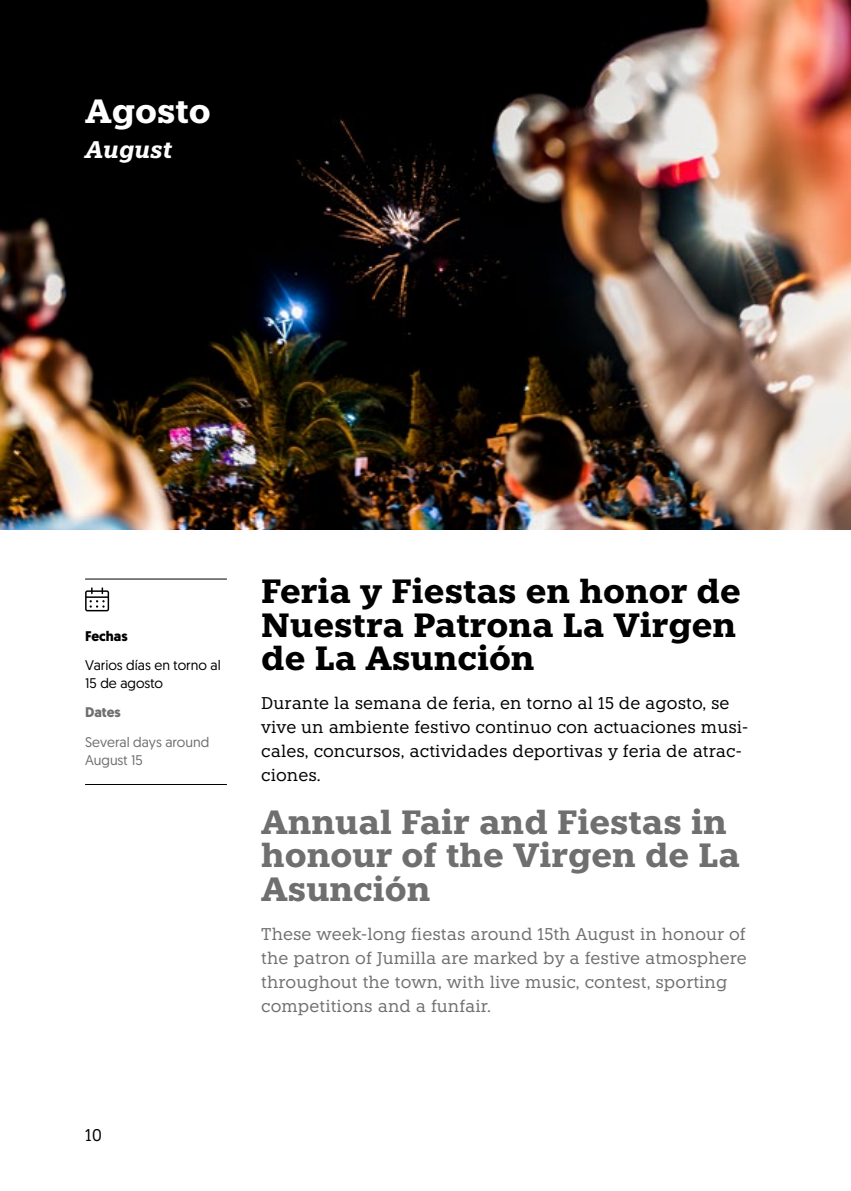
<style>
.page{position:relative;width:851px;height:1191px;background:#fff}
.page>*{position:absolute;margin:0;border:0;box-sizing:border-box;transform-origin:0 0}
.t1{font:700 33.6px/33.6px "Knile";color:#000}
.t2{font:700 33.6px/33.6px "Knile";color:#706f6f}
.t3{font:700 33.6px "Knile";color:#fff}
.t4{font:italic 700 24px "Knile";color:#fff}
.t5{font:17px/24px "Knile";color:#706f6f}
.t6{font:17px/24px "Knile";color:#000}
.t7{font:14px/18px "Geomanist";color:#000}
.t8{font:14px/18px "Geomanist";color:#706f6f}
.t9{font:700 14px "Geomanist";color:#000}
.t10{font:700 14px "Geomanist";color:#706f6f}
</style>
<div class="page">
<img style="left:0;top:0;width:850px;height:530px">
<hr style="left:85px;top:578px;width:142px;height:1px;background:#000">
<hr style="left:85px;top:784px;width:142px;height:1px;background:#000">
<svg style="left:85px;top:587px;width:24px;height:24px"></svg>
<h1 class="t3" style="left:85px;top:89px;width:127px">Agosto</h1>
<h2 class="t4" style="left:85px;top:135px;width:89px">August</h2>
<p class="t9" style="left:85px;top:626px;width:44px">Fechas</p>
<p class="t7" style="left:85px;top:656px;width:137px">Varios días en torno al<br>15 de agosto</p>
<p class="t10" style="left:85px;top:703px;width:37px">Dates</p>
<p class="t8" style="left:85px;top:732px;width:126px">Several days around<br>August 15</p>
<h1 class="t1" style="left:261px;top:574px;width:481px">Feria y Fiestas en honor de<br>Nuestra Patrona La Virgen de La Asunción</h1>
<p class="t6" style="left:261px;top:691px;width:488px">Durante la semana de feria, en torno al 15 de agosto, se vive un ambiente festivo continuo con actuaciones musi&shy;cales, concursos, actividades deportivas y feria de atrac&shy;ciones.</p>
<h1 class="t2" style="left:261px;top:805px;width:480px">Annual Fair and Fiestas in honour of the Virgen de La<br>Asunción</h1>
<p class="t5" style="left:261px;top:921px;width:487px">These week-long fiestas around 15th August in honour of the patron of Jumilla are marked by a festive atmosphere throughout the town, with live music, contest, sporting competitions and a funfair.</p>
<p class="t6" style="left:85px;top:1123px;width:18px">10</p>
</div>
